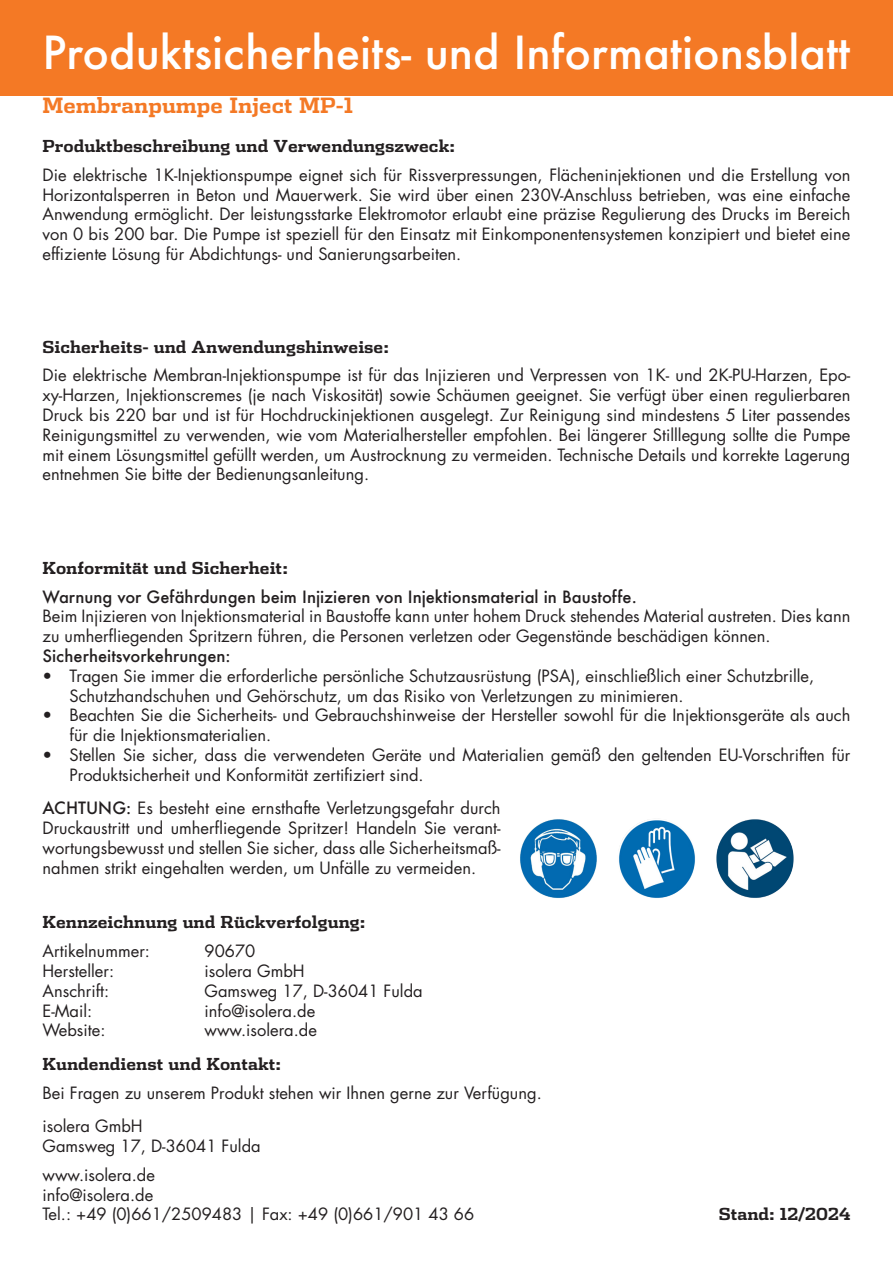
<style>
.page{position:relative;width:893px;height:1263px;background:#fff}
.page>*{position:absolute;margin:0;border:0;box-sizing:border-box;transform-origin:0 0}
.t1{font:500 44.25px "Futura";color:#fff}
.t2{font:700 21px "Dispatch";color:#f47925}
.t3{font:16.5px/19.8px "Futura Std";color:#231f20}
.t4{font:700 16.5px "Dispatch";color:#231f20}
.t5{font:500 16.5px "Futura";color:#231f20}
.s1{font-family:"Futura";font-weight:500}
</style>
<div class="page">
<div style="left:0;top:0;width:893px;height:96px;background:#f47925"></div>
<img style="left:520px;top:819px;width:77px;height:79px;border-radius:39px">
<img style="left:618px;top:819px;width:77px;height:79px;border-radius:39px">
<img style="left:716px;top:819px;width:78px;height:79px;border-radius:39px">
<h1 class="t1" style="left:43px;top:22px;width:809px">Produktsicherheits- und Informationsblatt</h1>
<p class="t2" style="left:43px;top:91px;width:312px">Membranpumpe Inject MP-1</p>
<p class="t4" style="left:43px;top:134px;width:414px">Produktbeschreibung und Verwendungszweck:</p>
<p class="t3" style="left:43px;top:165px;width:809px;text-align:justify">Die elektrische 1K-Injektionspumpe eignet sich für Rissverpressungen, Flächeninjektionen und die Erstellung von Horizontalsperren in Beton und Mauerwerk. Sie wird über einen 230V-Anschluss betrieben, was eine einfache Anwendung ermöglicht. Der leistungsstarke Elektromotor erlaubt eine präzise Regulierung des Drucks im Bereich von 0 bis 200 bar. Die Pumpe ist speziell für den Einsatz mit Einkomponentensystemen konzipiert und bietet eine effiziente Lösung für Abdichtungs- und Sanierungsarbeiten.</p>
<p class="t4" style="left:43px;top:335px;width:348px">Sicherheits- und Anwendungshinweise:</p>
<p class="t3" style="left:43px;top:366px;width:809px;text-align:justify">Die elektrische Membran-Injektionspumpe ist für das Injizieren und Verpressen von 1K- und 2K-PU-Harzen, Epo&shy;xy-Harzen, Injektionscremes (je nach Viskosität) sowie Schäumen geeignet. Sie verfügt über einen regulierbaren Druck bis 220 bar und ist für Hochdruckinjektionen ausgelegt. Zur Reinigung sind mindestens 5 Liter passendes Reinigungsmittel zu verwenden, wie vom Materialhersteller empfohlen. Bei längerer Stilllegung sollte die Pumpe mit einem Lösungsmittel gefüllt werden, um Austrocknung zu vermeiden. Technische Details und korrekte Lagerung entnehmen Sie bitte der Bedienungsanleitung.</p>
<p class="t4" style="left:43px;top:556px;width:247px">Konformität und Sicherheit:</p>
<p class="t5" style="left:43px;top:585px;width:596px">Warnung vor Gefährdungen beim Injizieren von Injektionsmaterial in Baustoffe.</p>
<p class="t3" style="left:43px;top:607px;width:809px">Beim Injizieren von Injektionsmaterial in Baustoffe kann unter hohem Druck stehendes Material austreten. Dies kann zu umherfliegenden Spritzern führen, die Personen verletzen oder Gegenstände beschädigen können.</p>
<p class="t5" style="left:43px;top:644px;width:190px">Sicherheitsvorkehrungen:</p>
<p class="t3" style="left:70px;top:666px;width:746px;text-indent:-27px">• Tragen Sie immer die erforderliche persönliche Schutzausrüstung (PSA), einschließlich einer Schutzbrille,<br>Schutzhandschuhen und Gehörschutz, um das Risiko von Verletzungen zu minimieren.</p>
<p class="t3" style="left:70px;top:706px;width:782px;text-indent:-27px">• Beachten Sie die Sicherheits- und Gebrauchshinweise der Hersteller sowohl für die Injektionsgeräte als auch für die Injektionsmaterialien.</p>
<p class="t3" style="left:70px;top:745px;width:782px;text-indent:-27px">• Stellen Sie sicher, dass die verwendeten Geräte und Materialien gemäß den geltenden EU-Vorschriften für<br>Produktsicherheit und Konformität zertifiziert sind.</p>
<p class="t3" style="left:43px;top:798px;width:460px;text-align:justify"><span class="s1">ACHTUNG:</span> Es besteht eine ernsthafte Verletzungsgefahr durch Druckaustritt und umherfliegende Spritzer! Handeln Sie verant&shy;wortungsbewusst und stellen Sie sicher, dass alle Sicherheitsmaß&shy;nahmen strikt eingehalten werden, um Unfälle zu vermeiden.</p>
<p class="t4" style="left:43px;top:911px;width:325px">Kennzeichnung und Rückverfolgung:</p>
<p class="t3" style="left:43px;top:941px;width:109px">Artikelnummer:</p>
<p class="t3" style="left:205px;top:941px;width:52px">90670</p>
<p class="t3" style="left:43px;top:961px;width:73px">Hersteller:</p>
<p class="t3" style="left:205px;top:961px;width:102px">isolera GmbH</p>
<p class="t3" style="left:43px;top:981px;width:68px">Anschrift:</p>
<p class="t3" style="left:205px;top:981px;width:220px">Gamsweg 17, D-36041 Fulda</p>
<p class="t3" style="left:43px;top:1001px;width:51px">E-Mail:</p>
<p class="t3" style="left:205px;top:1001px;width:112px">info@isolera.de</p>
<p class="t3" style="left:43px;top:1021px;width:64px">Website:</p>
<p class="t3" style="left:205px;top:1021px;width:114px">www.isolera.de</p>
<p class="t4" style="left:43px;top:1052px;width:240px">Kundendienst und Kontakt:</p>
<p class="t3" style="left:43px;top:1083px;width:501px">Bei Fragen zu unserem Produkt stehen wir Ihnen gerne zur Verfügung.</p>
<p class="t3" style="left:43px;top:1116px;width:220px">isolera GmbH<br>Gamsweg 17, D-36041 Fulda</p>
<p class="t3" style="left:43px;top:1165px;width:433px">www.isolera.de<br>info@isolera.de<br>Tel.: +49 (0)661/2509483 | Fax: +49 (0)661/901 43 66</p>
<p class="t4" style="left:719px;top:1203px;width:133px">Stand: 12/2024</p>
</div>
